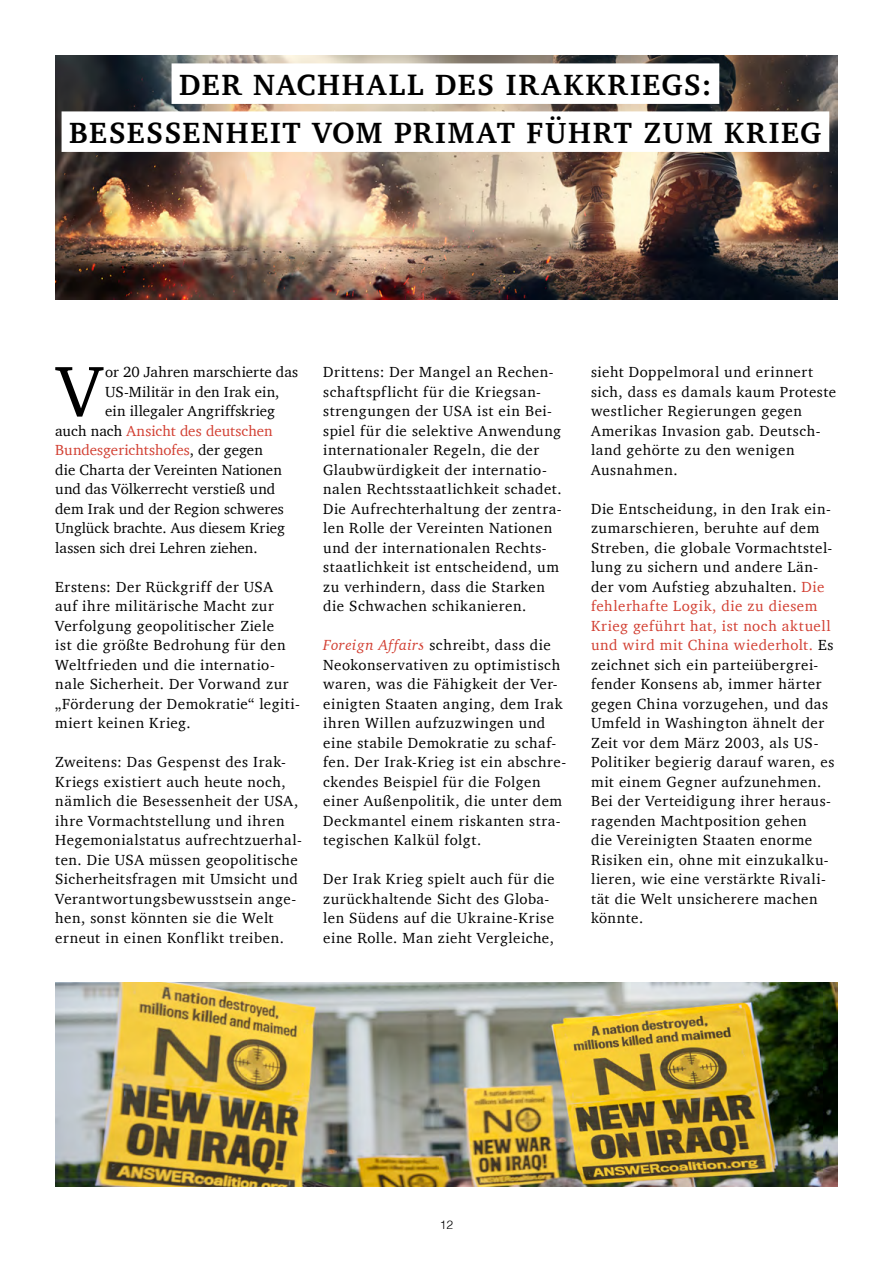
<style>
.page{position:relative;width:893px;height:1263px;background:#fff}
.page>*{position:absolute;margin:0;border:0;box-sizing:border-box;transform-origin:0 0}
.t1{font:73.2px "Charter";color:#000}
.t2{font:700 30px/48px "Charter";letter-spacing:.055em;color:#000;text-align:center}
.t3{font:15px/19.5px "Charter";letter-spacing:.035em;color:#000}
.t4{font:15px "Charter";letter-spacing:.005em;color:#000}
.t5{font:15px "Charter";color:#d23f32}
.t6{font:15px "Charter";letter-spacing:.01em;color:#000}
.t7{font:15px "Charter";color:#000}
.t8{font:15px "Charter";letter-spacing:.015em;color:#000}
.t9{font:300 12px "Helvetica";color:#000}
.s1{color:#000}
.s2{font-style:italic;color:#d23f32}
.s3{color:#d23f32}
</style>
<div class="page">
<img style="left:55px;top:55px;width:783px;height:245px">
<div style="left:172px;top:63px;width:547px;height:41px;background:#fff"></div>
<div style="left:62px;top:111px;width:767px;height:41px;background:#fff"></div>
<img style="left:55px;top:982px;width:783px;height:204px">
<h2 class="t2" style="left:69px;top:61px;width:754px">DER NACHHALL DES IRAKKRIEGS:<br>BESESSENHEIT VOM PRIMAT FÜHRT ZUM KRIEG</h2>
<h1 class="t1" style="left:57px;top:328px;width:47px">V</h1>
<p class="t6" style="left:105px;top:359px;width:195px">or 20 Jahren marschierte das</p>
<p class="t8" style="left:105px;top:379px;width:176px">US-Militär in den Irak ein,</p>
<p class="t3" style="left:105px;top:401px;width:171px">ein illegaler Angriffskrieg</p>
<p class="t5" style="left:55px;top:418px;width:219px"><span class="s1">auch nach</span> Ansicht des deutschen</p>
<p class="t5" style="left:55px;top:437px;width:209px">Bundesgerichtshofes<span class="s1">, der gegen</span></p>
<p class="t4" style="left:55px;top:457px;width:228px">die Charta der Vereinten Nationen</p>
<p class="t4" style="left:55px;top:476px;width:222px">und das Völkerrecht verstieß und</p>
<p class="t4" style="left:55px;top:496px;width:230px">dem Irak und der Region schweres</p>
<p class="t7" style="left:55px;top:515px;width:231px">Unglück brachte. Aus diesem Krieg</p>
<p class="t6" style="left:55px;top:535px;width:204px">lassen sich drei Lehren ziehen.</p>
<p class="t3" style="left:55px;top:577px;width:246px">Erstens: Der Rückgriff der USA<br>auf ihre militärische Macht zur<br>Verfolgung geopolitischer Ziele<br>ist die größte Bedrohung für den<br>Weltfrieden und die internatio&shy;nale Sicherheit. Der Vorwand zur „Förderung der Demokratie“ legiti&shy;miert keinen Krieg.</p>
<p class="t3" style="left:55px;top:752px;width:248px">Zweitens: Das Gespenst des Irak-Kriegs existiert auch heute noch, nämlich die Besessenheit der USA, ihre Vormachtstellung und ihren Hegemonialstatus aufrechtzuerhal&shy;ten. Die USA müssen geopolitische Sicherheitsfragen mit Umsicht und Verantwortungsbewusstsein ange&shy;hen, sonst könnten sie die Welt erneut in einen Konflikt treiben.</p>
<p class="t3" style="left:323px;top:362px;width:240px">Drittens: Der Mangel an Rechen&shy;schaftspflicht für die Kriegsan&shy;strengungen der USA ist ein Bei&shy;spiel für die selektive Anwendung internationaler Regeln, die der Glaubwürdigkeit der internatio&shy;nalen Rechtsstaatlichkeit schadet.<br>Die Aufrechterhaltung der zentra&shy;len Rolle der Vereinten Nationen und der internationalen Rechts&shy;staatlichkeit ist entscheidend, um zu verhindern, dass die Starken die Schwachen schikanieren.</p>
<p class="t3" style="left:323px;top:635px;width:245px"><span class="s2">Foreign Affairs</span> schreibt, dass die Neokonservativen zu optimistisch waren, was die Fähigkeit der Ver&shy;einigten Staaten anging, dem Irak ihren Willen aufzuzwingen und eine stabile Demokratie zu schaf&shy;fen. Der Irak-Krieg ist ein abschre&shy;ckendes Beispiel für die Folgen einer Außenpolitik, die unter dem Deckmantel einem riskanten stra&shy;tegischen Kalkül folgt.</p>
<p class="t3" style="left:323px;top:869px;width:233px">Der Irak Krieg spielt auch für die zurückhaltende Sicht des Globa&shy;len Südens auf die Ukraine-Krise eine Rolle. Man zieht Vergleiche,</p>
<p class="t3" style="left:591px;top:362px;width:247px">sieht Doppelmoral und erinnert sich, dass es damals kaum Proteste westlicher Regierungen gegen<br>Amerikas Invasion gab. Deutsch&shy;land gehörte zu den wenigen<br>Ausnahmen.</p>
<p class="t3" style="left:591px;top:499px;width:245px">Die Entscheidung, in den Irak ein&shy;zumarschieren, beruhte auf dem<br>Streben, die globale Vormachtstel&shy;lung zu sichern und andere Län&shy;der vom Aufstieg abzuhalten. <span class="s3">Die fehlerhafte Logik, die zu diesem<br>Krieg geführt hat, ist noch aktuell und wird mit China wiederholt.</span> Es zeichnet sich ein parteiübergrei&shy;fender Konsens ab, immer härter gegen China vorzugehen, und das<br>Umfeld in Washington ähnelt der<br>Zeit vor dem März 2003, als US-<br>Politiker begierig darauf waren, es mit einem Gegner aufzunehmen.<br>Bei der Verteidigung ihrer heraus&shy;ragenden Machtposition gehen<br>die Vereinigten Staaten enorme<br>Risiken ein, ohne mit einzukalku&shy;lieren, wie eine verstärkte Rivali&shy;tät die Welt unsicherere machen könnte.</p>
<p class="t9" style="left:440px;top:1214px;width:15px">12</p>
</div>
